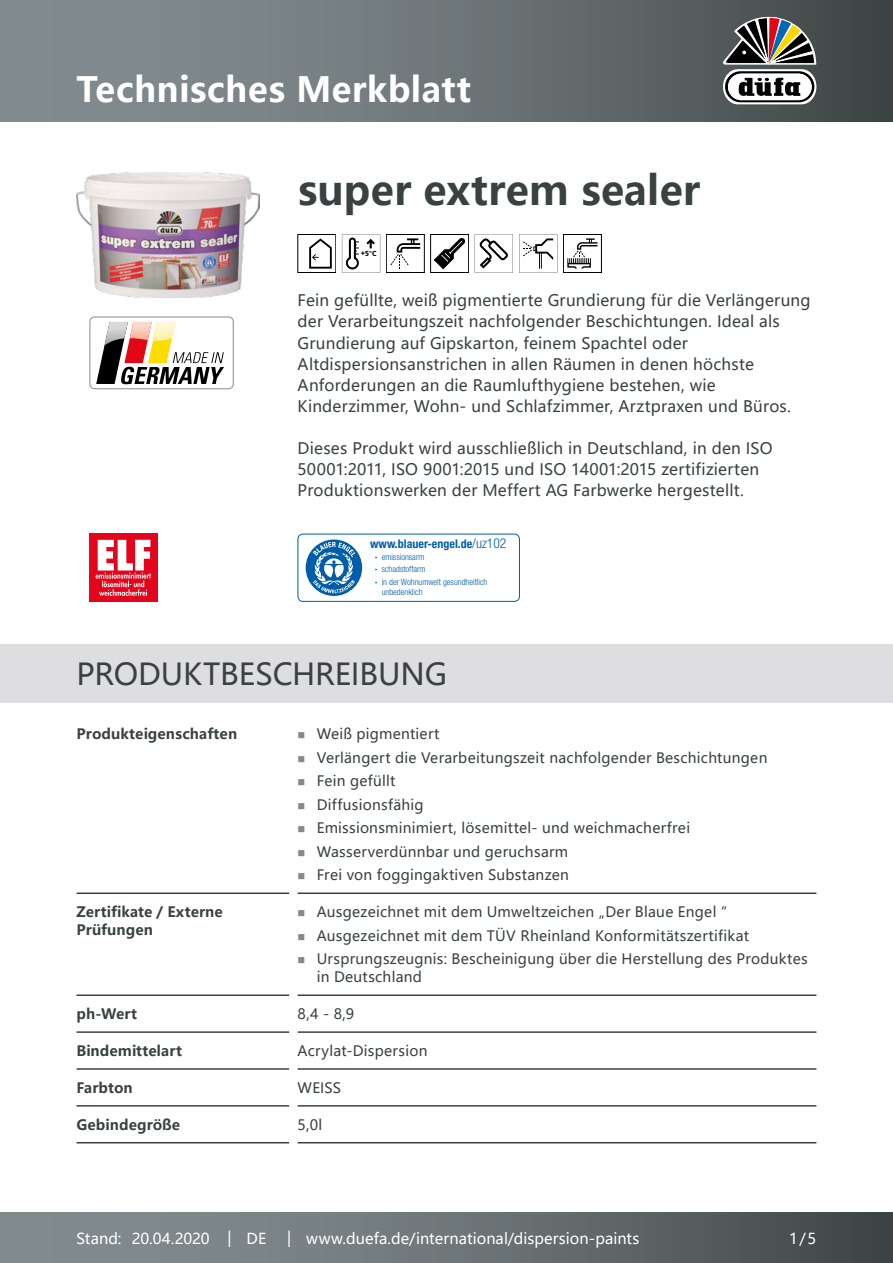
<style>
.page{position:relative;width:893px;height:1263px;background:#fff}
.page>*{position:absolute;margin:0;border:0;box-sizing:border-box;transform-origin:0 0}
.CB_AF_Produktname{font:700 40.5px "Microsoft Ya Hei";color:#394141}
.CB_AF_Kopf_TM-S1{font:700 34.5px "Microsoft Ya Hei";letter-spacing:.01em;color:#fff}
.CB_AF_Kapitel_Uebers{font:30px "Microsoft Ya Hei";letter-spacing:-.005em;color:#394141}
.CB_AF_Text_AWB{font:15.75px/21px "Microsoft Ya Hei";letter-spacing:.015em;color:#394141}
.CB_AF_Fuß_Stand_link{font:15px "Microsoft Ya Hei";letter-spacing:.005em;color:#fff}
.CB_AF_Text_Standard{font:14.25px/18px "Microsoft Ya Hei";letter-spacing:.015em;color:#394141}
.CB_AF_Abschnitt_Uebe{font:700 14.25px/18px "Microsoft Ya Hei";letter-spacing:.005em;color:#394141}
.t1{font:700 condensed 12px "Helvetica Neue";color:#005da9}
.t2{font:300 condensed 8.7px/12.5px "Helvetica Neue";color:#005da9}
.t3{font:900 7.35px "Frutiger LT";color:#000}
.s1{font-weight:400}
.s2{font-weight:300;font-size:13.65px}
.s3{font-weight:700}
</style>
<div class="page">
<div style="left:0;top:1212px;width:893px;height:50px;background:linear-gradient(to right,#8d969a,#444c4c)"></div>
<div style="left:0;top:0;width:893px;height:121px;background:linear-gradient(to right,#8c969a,#454d4d)"></div>
<hr style="left:77px;top:893px;width:212px;height:1px;background:#000">
<hr style="left:298px;top:893px;width:518px;height:1px;background:#000">
<hr style="left:77px;top:994px;width:212px;height:2px;background:#000">
<hr style="left:298px;top:994px;width:518px;height:2px;background:#000">
<hr style="left:77px;top:1031px;width:212px;height:2px;background:#000">
<hr style="left:298px;top:1031px;width:518px;height:2px;background:#000">
<hr style="left:77px;top:1068px;width:212px;height:1px;background:#000">
<hr style="left:298px;top:1068px;width:518px;height:1px;background:#000">
<hr style="left:77px;top:1105px;width:212px;height:1px;background:#000">
<hr style="left:298px;top:1105px;width:518px;height:1px;background:#000">
<hr style="left:77px;top:1142px;width:212px;height:1px;background:#000">
<hr style="left:298px;top:1142px;width:518px;height:1px;background:#000">
<div style="left:0;top:644px;width:893px;height:58px;background:#dedee0"></div>
<img style="left:77px;top:172px;width:182px;height:125px">
<div style="left:298px;top:234px;width:38px;height:39px;border:1px solid #000"></div>
<svg style="left:309px;top:238px;width:23px;height:31px"></svg>
<svg style="left:342px;top:234px;width:38px;height:39px"></svg>
<div style="left:386px;top:234px;width:38px;height:39px;border:1px solid #000"></div>
<svg style="left:390px;top:238px;width:30px;height:31px"></svg>
<div style="left:430px;top:234px;width:39px;height:39px;border:1px solid #000"></div>
<svg style="left:434px;top:238px;width:31px;height:31px"></svg>
<svg style="left:475px;top:234px;width:38px;height:39px"></svg>
<svg style="left:519px;top:234px;width:38px;height:39px"></svg>
<div style="left:563px;top:234px;width:39px;height:39px;border:1px solid #000"></div>
<svg style="left:567px;top:238px;width:30px;height:31px"></svg>
<svg style="left:89px;top:316px;width:145px;height:73px"></svg>
<div style="left:91px;top:318px;width:142px;height:70px;background:#fff;border-radius:4px"></div>
<svg style="left:96px;top:322px;width:128px;height:62px"></svg>
<img style="left:104px;top:322px;width:24px;height:24px">
<img style="left:130px;top:322px;width:45px;height:19px">
<img style="left:130px;top:322px;width:3px;height:14px">
<div style="left:89px;top:534px;width:68px;height:68px;background:#e3051b"></div>
<svg style="left:96px;top:540px;width:55px;height:56px"></svg>
<div style="left:298px;top:534px;width:222px;height:68px;border:1px solid #005da9;border-radius:5px"></div>
<svg style="left:306px;top:539px;width:56px;height:57px"></svg>
<svg style="left:723px;top:17px;width:93px;height:87px"></svg>
<p class="CB_AF_Kopf_TM-S1" style="left:77px;top:66px;width:396px">Technisches Merkblatt</p>
<p class="CB_AF_Produktname" style="left:298px;top:162px;width:404px">super extrem sealer</p>
<p class="t3" style="left:361px;top:249px;width:17px">+5<span class="s1">°</span>C</p>
<p class="CB_AF_Text_AWB" style="left:298px;top:290px;width:514px">Fein gefüllte, weiß pigmentierte Grundierung für die Verlängerung der Verarbeitungszeit nachfolgender Beschichtungen. Ideal als Grundierung auf Gipskarton, feinem Spachtel oder Altdispersionsanstrichen in allen Räumen in denen höchste Anforderungen an die Raumlufthygiene bestehen, wie Kinderzimmer, Wohn- und Schlafzimmer, Arztpraxen und Büros.</p>
<p class="CB_AF_Text_AWB" style="left:298px;top:437px;width:476px">Dieses Produkt wird ausschließlich in Deutschland, in den ISO<br>50001:2011, ISO 9001:2015 und ISO 14001:2015 zertifizierten<br>Produktionswerken der Meffert AG Farbwerke hergestellt.</p>
<p class="t1" style="left:370px;top:536px;width:138px">www.blauer-engel.de<span class="s2">/uz102</span></p>
<p class="t2" style="left:375px;top:551px;width:114px"><span class="s3">·</span> emissionsarm<br><span class="s3">·</span> schadstoffarm<br><span class="s3">·</span> in der Wohnumwelt gesundheitlich</p>
<p class="t2" style="left:382px;top:585px;width:42px">unbedenklich</p>
<p class="CB_AF_Kapitel_Uebers" style="left:77px;top:654px;width:372px">PRODUKTBESCHREIBUNG</p>
<p class="CB_AF_Abschnitt_Uebe" style="left:77px;top:725px;width:162px">Produkteigenschaften</p>
<p class="CB_AF_Text_Standard" style="left:317px;top:725px;width:124px">Weiß pigmentiert</p>
<p class="CB_AF_Text_Standard" style="left:317px;top:748px;width:452px">Verlängert die Verarbeitungszeit nachfolgender Beschichtungen</p>
<p class="CB_AF_Text_Standard" style="left:317px;top:772px;width:80px">Fein gefüllt</p>
<p class="CB_AF_Text_Standard" style="left:317px;top:795px;width:108px">Diffusionsfähig</p>
<p class="CB_AF_Text_Standard" style="left:317px;top:819px;width:375px">Emissionsminimiert, lösemittel- und weichmacherfrei</p>
<p class="CB_AF_Text_Standard" style="left:317px;top:842px;width:253px">Wasserverdünnbar und geruchsarm</p>
<p class="CB_AF_Text_Standard" style="left:317px;top:866px;width:254px">Frei von foggingaktiven Substanzen</p>
<p class="CB_AF_Abschnitt_Uebe" style="left:77px;top:903px;width:148px">Zertifikate / Externe<br>Prüfungen</p>
<p class="CB_AF_Text_Standard" style="left:317px;top:903px;width:412px">Ausgezeichnet mit dem Umweltzeichen „Der Blaue Engel“</p>
<p class="CB_AF_Text_Standard" style="left:317px;top:926px;width:434px">Ausgezeichnet mit dem TÜV Rheinland Konformitätszertifikat</p>
<p class="CB_AF_Text_Standard" style="left:317px;top:950px;width:492px">Ursprungszeugnis: Bescheinigung über die Herstellung des Produktes in Deutschland</p>
<p class="CB_AF_Abschnitt_Uebe" style="left:77px;top:1005px;width:62px">ph-Wert</p>
<p class="CB_AF_Text_Standard" style="left:298px;top:1005px;width:58px">8,4 - 8,9</p>
<p class="CB_AF_Abschnitt_Uebe" style="left:77px;top:1041px;width:107px">Bindemittelart</p>
<p class="CB_AF_Text_Standard" style="left:298px;top:1042px;width:131px">Acrylat-Dispersion</p>
<p class="CB_AF_Abschnitt_Uebe" style="left:77px;top:1078px;width:58px">Farbton</p>
<p class="CB_AF_Text_Standard" style="left:298px;top:1078px;width:45px">WEISS</p>
<p class="CB_AF_Abschnitt_Uebe" style="left:77px;top:1115px;width:105px">Gebindegröße</p>
<p class="CB_AF_Text_Standard" style="left:298px;top:1115px;width:26px">5,0l</p>
<p class="CB_AF_Fuß_Stand_link" style="left:77px;top:1228px;width:47px">Stand:</p>
<p class="CB_AF_Fuß_Stand_link" style="left:132px;top:1228px;width:79px">20.04.2020</p>
<p class="CB_AF_Fuß_Stand_link" style="left:228px;top:1227px;width:6px">|</p>
<p class="CB_AF_Fuß_Stand_link" style="left:247px;top:1228px;width:21px">DE</p>
<p class="CB_AF_Fuß_Stand_link" style="left:287px;top:1227px;width:6px">|</p>
<p class="CB_AF_Fuß_Stand_link" style="left:306px;top:1228px;width:335px">www.duefa.de/international/dispersion-paints</p>
<p class="CB_AF_Fuß_Stand_link" style="left:789px;top:1228px;width:29px">1/5</p>
</div>
